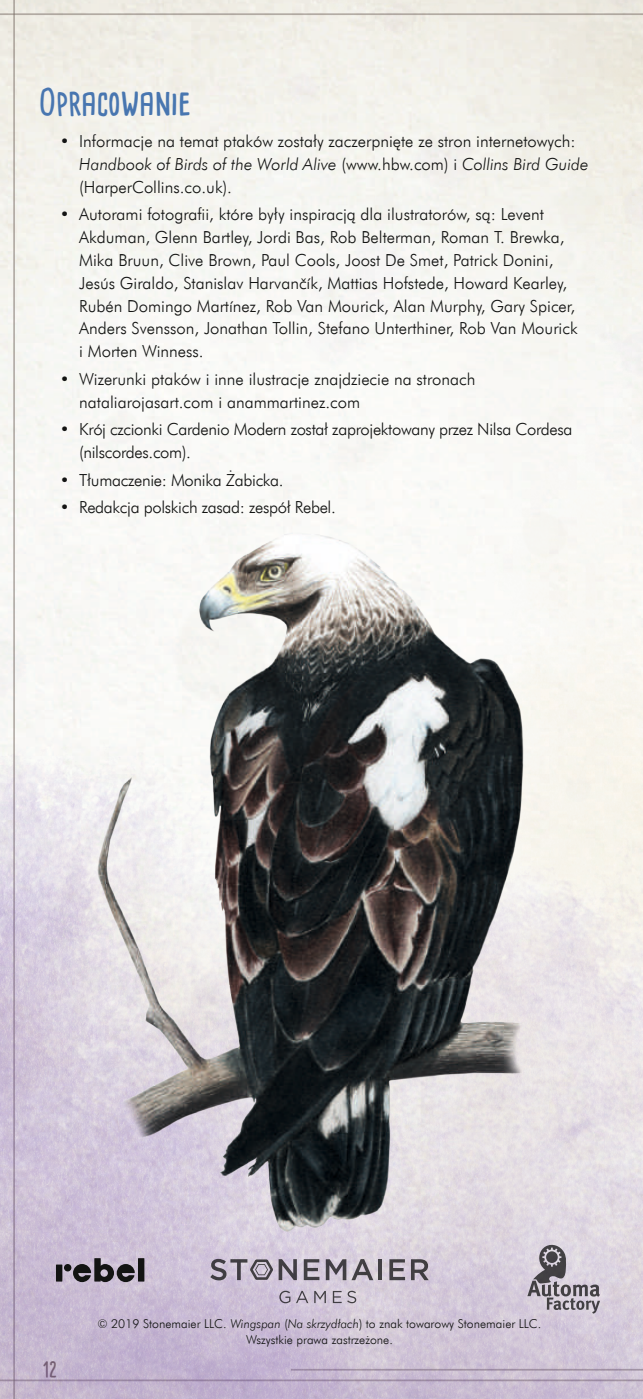
<style>
.page{position:relative;width:643px;height:1399px;background:#fff}
.page>*{position:absolute;margin:0;border:0;box-sizing:border-box;transform-origin:0 0}
.t1{font:35px "Cardenio Modern Bold PL";color:#4876b0}
.t2{font:20.12px "Cardenio Modern Bold PL";color:#796b62}
.t3{font:16.62px/22.8px "Futura Lt EU Normal";color:#131413}
.t4{font:16.62px/22.8px "Futura Lt EU Normal";letter-spacing:-.02em;color:#131413}
.t5{font:16.62px "Futura Lt EU Italic";color:#131413}
.t6{font:12.25px/15.8px "Futura Lt EU Normal";color:#131413;text-align:center}
.s1{font-family:"Futura Lt EU Normal"}
.s2{font-family:"Futura Lt EU Italic"}
</style>
<div class="page">
<img style="left:0;top:0;width:642px;height:1398px">
<hr style="left:0;top:1379px;width:642px;height:2px;background:#746861">
<hr style="left:290px;top:1368px;width:352px;height:2px;background:#746861">
<hr style="left:0;top:13px;width:642px;height:2px;background:#746861">
<hr style="left:13px;top:0;width:2px;height:1398px;background:#746861">
<svg style="left:303px;top:1259px;width:16px;height:21px"></svg>
<svg style="left:325px;top:1259px;width:48px;height:21px"></svg>
<hr style="left:378px;top:1259px;width:4px;height:21px;background:#434143">
<svg style="left:389px;top:1259px;width:16px;height:21px"></svg>
<svg style="left:411px;top:1259px;width:17px;height:21px"></svg>
<svg style="left:210px;top:1258px;width:87px;height:22px;background:#9e96a4"></svg>
<svg style="left:279px;top:1290px;width:11px;height:13px"></svg>
<svg style="left:296px;top:1290px;width:12px;height:13px"></svg>
<svg style="left:314px;top:1290px;width:12px;height:13px"></svg>
<svg style="left:332px;top:1290px;width:9px;height:13px"></svg>
<svg style="left:347px;top:1290px;width:9px;height:13px"></svg>
<svg style="left:527px;top:1242px;width:72px;height:71px;background:#afa9b2"></svg>
<img style="left:91px;top:527px;width:443px;height:706px">
<div style="left:64px;top:1263px;width:7px;height:8px;background:#131413;border-radius:50%"></div>
<div style="left:56px;top:1264px;width:6px;height:17px;background:#131413"></div>
<div style="left:138px;top:1258px;width:6px;height:23px;background:#131413"></div>
<svg style="left:73px;top:1258px;width:62px;height:24px"></svg>
<svg style="left:638px;top:1394px;width:5px;height:5px"></svg>
<h1 class="t1" style="left:39px;top:78px;width:154px">OPRACOWANIE</h1>
<p class="t3" style="left:60px;top:130px;width:517px">• Informacje na temat ptaków zostały zaczerpnięte ze stron internetowych:</p>
<p class="t5" style="left:79px;top:154px;width:510px">Handbook of Birds of the World Alive <span class="s1">(www.hbw.com) i</span> Collins Bird Guide</p>
<p class="t3" style="left:79px;top:176px;width:154px">(HarperCollins.co.uk).</p>
<p class="t3" style="left:79px;top:204px;width:499px;text-indent:-19px">• Autorami fotografii, które były inspiracją dla ilustratorów, są: Levent Akduman, Glenn Bartley, Jordi Bas, Rob Belterman, Roman T. Brewka, Mika Bruun, Clive Brown, Paul Cools, Joost De Smet, Patrick Donini, Jesús Giraldo, Stanislav Harvančík, Mattias Hofstede, Howard Kearley, Rubén Domingo Martínez, Rob Van Mourick, Alan Murphy, Gary Spicer, Anders Svensson, Jonathan Tollin, Stefano Unterthiner, Rob Van Mourick i Morten Winness.</p>
<p class="t3" style="left:79px;top:368px;width:397px;text-indent:-19px">• Wizerunki ptaków i inne ilustracje znajdziecie na stronach nataliarojasart.com i anammartinez.com</p>
<p class="t4" style="left:79px;top:418px;width:494px;text-indent:-19px">• Krój czcionki Cardenio Modern został zaprojektowany przez Nilsa Cordesa (nilscordes.com).</p>
<p class="t4" style="left:60px;top:469px;width:225px">• Tłumaczenie: Monika Żabicka.</p>
<p class="t4" style="left:60px;top:496px;width:277px">• Redakcja polskich zasad: zespół Rebel.</p>
<p class="t2" style="left:43px;top:1355px;width:16px">12</p>
<p class="t6" style="left:97px;top:1316px;width:445px">© 2019 Stonemaier LLC. <span class="s2">Wingspan</span> (<span class="s2">Na skrzydłach</span>) to znak towarowy Stonemaier LLC.<br>Wszystkie prawa zastrzeżone.</p>
</div>
